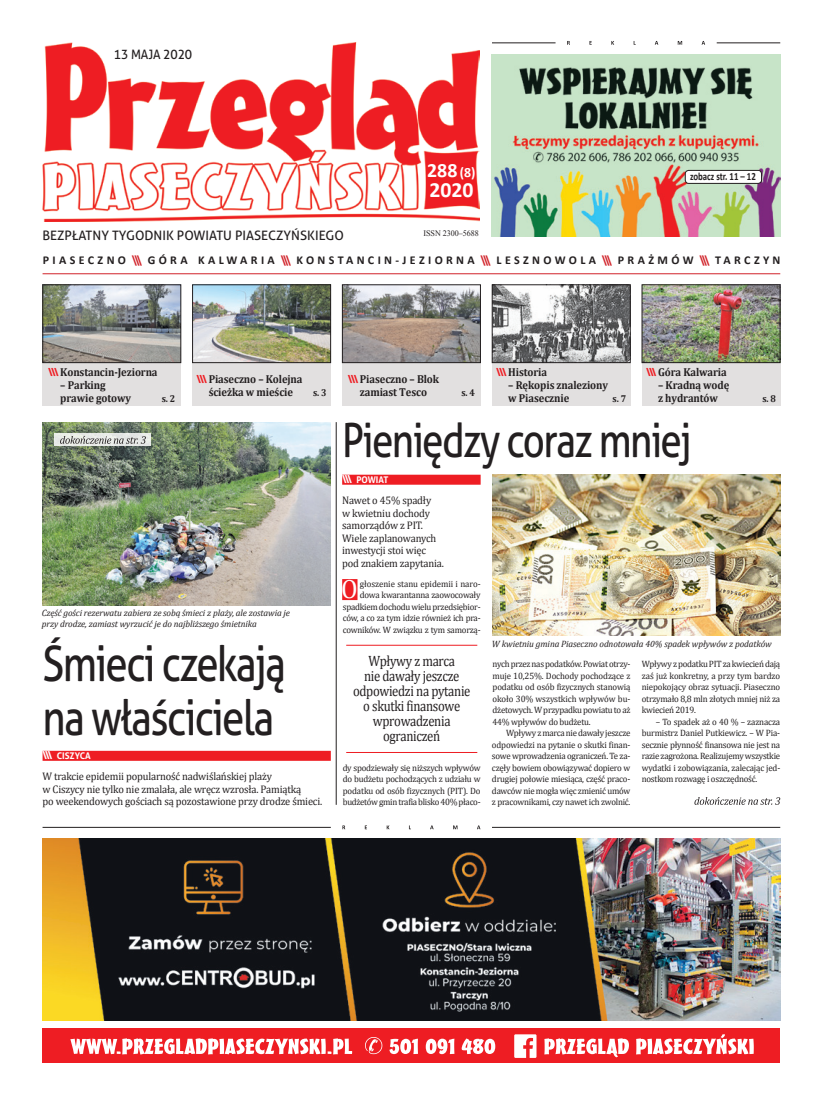
<style>
.page{position:relative;width:820px;height:1106px;background:#fff}
.page>*{position:absolute;margin:0;border:0;box-sizing:border-box;transform-origin:0 0}
.t1{font:49px/54px "Aller";letter-spacing:-.04em;color:#231f20;scale:.82 1}
.t2{font:47px "Aller";letter-spacing:-.04em;color:#231f20;scale:.82 1}
.t3{font:26.5px "Cambria";color:#fff;scale:.96 1}
.t4{font:700 21.7px "Calibri";color:#fff}
.t5{font:700 20.3px "Calibri";color:#fff}
.t6{font:15px/15px "Cambria";letter-spacing:-.025em;color:#231f20;text-align:center;scale:.85 1}
.t7{font:13px "Aller";color:#231f20}
.t8{font:13px "Aller";color:#231f20;scale:.94 1}
.t9{font:700 12px "Calibri";letter-spacing:.28em;color:#231f20}
.t10{font:700 11.5px/13px "Cambria";letter-spacing:-.01em;color:#231f20;scale:.92 1}
.t11{font:11px/12.5px "Cambria";letter-spacing:-.015em;color:#231f20;scale:.95 1}
.t12{font:700 11px "Calibri";color:#231f20;scale:.8 1}
.t13{font:700 10px "Cambria";color:#231f20;scale:.92 1}
.t14{font:9.2px/11.5px "Cambria";letter-spacing:-.025em;color:#231f20;text-align:justify;scale:.96 1}
.t15{font:italic 9.2px/11px "Cambria";letter-spacing:-.01em;color:#231f20}
.t16{font:700 9.2px "Aller";color:#fff;scale:.96 1}
.t17{font:8.4px "Times New Roman";color:#231f20;scale:.96 1}
.s1{font-size:14.1px}
.s2{color:#d1232a}
.s3{font-family:"Aller";font-size:11.1px;color:#ee1d23}
.s4{font-size:11px}
</style>
<div class="page">
<img style="left:42px;top:43px;width:437px;height:178px">
<div style="left:492px;top:284px;width:138px;height:121px;background:#e2e0e0"></div>
<div style="left:641px;top:284px;width:139px;height:121px;background:#e2e0e0"></div>
<div style="left:192px;top:284px;width:139px;height:121px;background:#e2e0e0"></div>
<img style="left:494px;top:286px;width:134px;height:75px">
<div style="left:492px;top:284px;width:138px;height:79px;border:1px solid #231f20"></div>
<img style="left:643px;top:286px;width:135px;height:75px">
<div style="left:641px;top:284px;width:139px;height:79px;border:1px solid #231f20"></div>
<img style="left:194px;top:286px;width:135px;height:75px">
<div style="left:192px;top:284px;width:139px;height:79px;border:1px solid #231f20"></div>
<div style="left:342px;top:284px;width:138px;height:121px;background:#e2e0e0"></div>
<div style="left:43px;top:284px;width:138px;height:121px;background:#e2e0e0"></div>
<img style="left:344px;top:286px;width:134px;height:75px">
<div style="left:342px;top:284px;width:138px;height:79px;border:1px solid #231f20"></div>
<img style="left:45px;top:286px;width:134px;height:75px">
<div style="left:43px;top:284px;width:138px;height:79px;border:1px solid #231f20"></div>
<hr style="left:43px;top:273px;width:737px;height:1px;background:#d1232a">
<div style="left:43px;top:1028px;width:737px;height:35px;background:#ee1d23"></div>
<svg style="left:70px;top:1037px;width:425px;height:17px"></svg>
<svg style="left:544px;top:1034px;width:209px;height:23px"></svg>
<svg style="left:514px;top:1034px;width:22px;height:23px"></svg>
<img style="left:43px;top:838px;width:737px;height:182px">
<img style="left:492px;top:55px;width:288px;height:181px">
<div style="left:685px;top:170px;width:76px;height:13px;background:#fff;border-radius:3px"></div>
<div style="left:684px;top:170px;width:77px;height:14px;border:1px solid #231f20;border-radius:3px"></div>
<svg style="left:567px;top:41px;width:137px;height:4px"></svg>
<hr style="left:492px;top:43px;width:63px;height:1px;background:#231f20">
<hr style="left:716px;top:43px;width:64px;height:1px;background:#231f20">
<svg style="left:342px;top:825px;width:138px;height:4px"></svg>
<hr style="left:43px;top:827px;width:288px;height:1px;background:#231f20">
<hr style="left:492px;top:827px;width:288px;height:1px;background:#231f20">
<img style="left:43px;top:422px;width:288px;height:183px">
<div style="left:342px;top:474px;width:138px;height:10px;background:#ee1d23"></div>
<div style="left:342px;top:579px;width:15px;height:21px;background:#ee1d23"></div>
<img style="left:492px;top:475px;width:288px;height:161px">
<div style="left:43px;top:750px;width:288px;height:10px;background:#ee1d23"></div>
<hr style="left:346px;top:644px;width:131px;height:1px;background:#ee1d23">
<hr style="left:346px;top:752px;width:131px;height:1px;background:#ee1d23">
<hr style="left:336px;top:422px;width:1px;height:382px;background:#231f20">
<div style="left:55px;top:433px;width:96px;height:13px;background:#e7eae6"></div>
<svg style="left:60px;top:436px;width:86px;height:8px"></svg>
<svg style="left:694px;top:797px;width:86px;height:7px"></svg>
<h3 class="t8" style="left:114px;top:47px;width:85px">13 MAJA 2020</h3>
<h3 class="t7" style="left:43px;top:227px;width:303px">BEZPŁATNY TYGODNIK POWIATU PIASECZYŃSKIEGO</h3>
<h3 class="t5" style="left:427px;top:157px;width:50px">288 <span class="s1">(8)</span></h3>
<h3 class="t4" style="left:429px;top:176px;width:45px">2020</h3>
<p class="t17" style="left:423px;top:227px;width:59px">ISSN 2300–5688</p>
<p class="t12" style="left:689px;top:169px;width:84px">zobacz str. 11 – 12</p>
<h3 class="t9" style="left:43px;top:253px;width:739px">PIASECZNO <span class="s2">\\\</span> GÓRA KALWARIA <span class="s2">\\\</span> KONSTANCIN-JEZIORNA <span class="s2">\\\</span> LESZNOWOLA <span class="s2">\\\</span> PRAŻMÓW <span class="s2">\\\</span> TARCZYN</h3>
<p class="t10" style="left:48px;top:365px;width:120px"><span class="s3">\\\</span> Konstancin-Jeziorna</p>
<p class="t10" style="left:60px;top:378px;width:78px">– Parking prawie gotowy</p>
<p class="t13" style="left:162px;top:391px;width:16px">s. 2</p>
<p class="t10" style="left:196px;top:372px;width:117px;text-align:center"><span class="s3">\\\</span> Piaseczno – Kolejna ścieżka w mieście</p>
<p class="t13" style="left:313px;top:385px;width:16px">s. 3</p>
<p class="t15" style="left:42px;top:607px;width:249px">Część gości rezerwatu zabiera ze sobą śmieci z plaży, ale zostawia je przy drodze, zamiast wyrzucić je do najbliższego śmietnika</p>
<h1 class="t1" style="left:43px;top:636px;width:298px">Śmieci czekają na właściciela</h1>
<p class="t16" style="left:43px;top:750px;width:52px"><span class="s4">\\\</span> CISZYCA</p>
<p class="t11" style="left:43px;top:770px;width:296px">W trakcie epidemii popularność nadwiślańskiej plaży<br>w Ciszycy nie tylko nie zmalała, ale wręcz wzrosła. Pamiątką<br>po weekendowych gościach są pozostawione przy drodze śmieci.</p>
<p class="t10" style="left:348px;top:372px;width:101px;text-align:center"><span class="s3">\\\</span> Piaseczno – Blok zamiast Tesco</p>
<p class="t13" style="left:461px;top:386px;width:16px">s. 4</p>
<p class="t10" style="left:496px;top:365px;width:57px"><span class="s3">\\\</span> Historia</p>
<p class="t10" style="left:508px;top:378px;width:110px">– Rękopis znaleziony w Piasecznie</p>
<p class="t13" style="left:612px;top:391px;width:16px">s. 7</p>
<p class="t10" style="left:645px;top:365px;width:89px"><span class="s3">\\\</span> Góra Kalwaria</p>
<p class="t10" style="left:658px;top:378px;width:79px">– Kradną wodę z hydrantów</p>
<h2 class="t2" style="left:342px;top:411px;width:427px">Pieniędzy coraz mniej</h2>
<p class="t16" style="left:342px;top:474px;width:50px"><span class="s4">\\\</span> POWIAT</p>
<p class="t11" style="left:342px;top:494px;width:109px">Nawet o 45% spadły<br>w kwietniu dochody samorządów z PIT.<br>Wiele zaplanowanych inwestycji stoi więc pod znakiem zapytania.</p>
<h3 class="t3" style="left:341px;top:573px;width:19px">O</h3>
<p class="t14" style="left:342px;top:578px;width:145px;text-align:right">głoszenie stanu epidemii i naro&shy;dowa kwarantanna zaowocowały spadkiem dochodu wielu przedsiębior&shy;ców, a co za tym idzie również ich pra&shy;cowników. W związku z tym samorzą-</p>
<p class="t13" style="left:762px;top:391px;width:16px">s. 8</p>
<h3 class="t6" style="left:353px;top:653px;width:139px">Wpływy z marca<br>nie dawały jeszcze odpowiedzi na pytanie o skutki finansowe wprowadzenia ograniczeń</h3>
<p class="t14" style="left:342px;top:762px;width:145px">dy spodziewały się niższych wpływów do budżetu pochodzących z udziału w podatku od osób fizycznych (PIT). Do budżetów gmin trafia blisko 40% płaco-</p>
<p class="t15" style="left:492px;top:638px;width:281px">W kwietniu gmina Piaseczno odnotowała 40% spadek wpływów z podatków</p>
<p class="t14" style="left:492px;top:658px;width:145px">nych przez nas podatków. Powiat otrzy&shy;muje 10,25%. Dochody pochodzące z podatku od osób fizycznych stanowią około 30% wszystkich wpływów bu&shy;dżetowych. W przypadku powiatu to aż 44% wpływów do budżetu.</p>
<p class="t14" style="left:492px;top:727px;width:146px;text-indent:14px">Wpływy z marca nie dawały jeszcze odpowiedzi na pytanie o skutki finan&shy;sowe wprowadzenia ograniczeń. Te za&shy;częły bowiem obowiązywać dopiero w drugiej połowie miesiąca, część praco&shy;dawców nie mogła więc zmienić umów z pracownikami, czy nawet ich zwolnić.</p>
<p class="t14" style="left:641px;top:658px;width:146px">Wpływy z podatku PIT za kwiecień dają zaś już konkretny, a przy tym bardzo niepokojący obraz sytuacji. Piaseczno otrzymało 8,8 mln złotych mniej niż za kwiecień 2019.</p>
<p class="t14" style="left:641px;top:716px;width:146px;text-indent:14px">– To spadek aż o 40 % – zaznacza burmistrz Daniel Putkiewicz. – W Pia&shy;secznie płynność finansowa nie jest na razie zagrożona. Realizujemy wszystkie wydatki i zobowiązania, zalecając jed&shy;nostkom rozwagę i oszczędność.</p>
</div>
